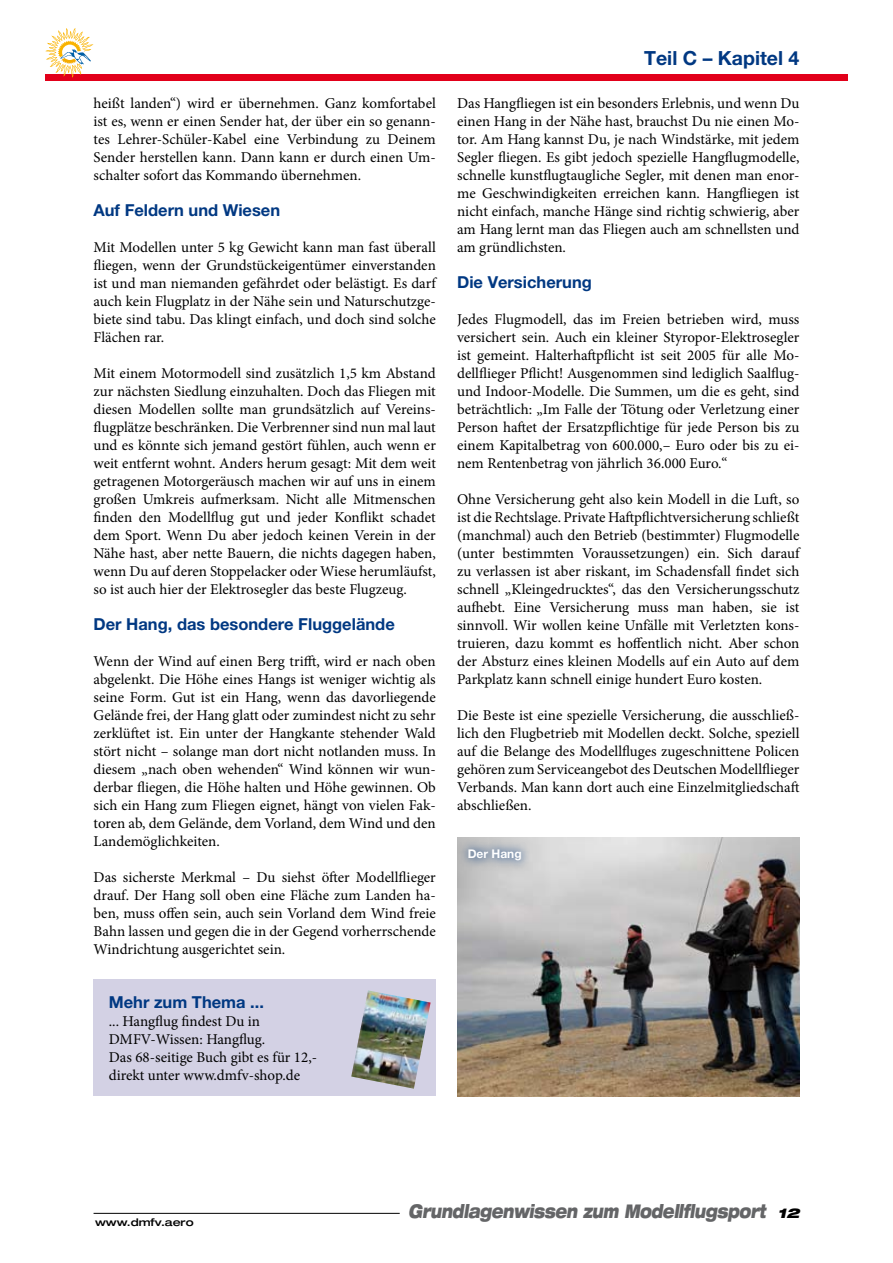
<style>
.page{position:relative;width:893px;height:1263px;background:#fff}
.page>*{position:absolute;margin:0;border:0;box-sizing:border-box;transform-origin:0 0}
.t1{font:700 19.5px "Helvetica Neue";color:#003882}
.t2{font:italic 900 expanded 18.9px "Helvetica Neue";letter-spacing:-.025em;color:#646567;scale:.71 1}
.t3{font:700 16.5px "Helvetica Neue";color:#003882}
.t4{font:15px/18px "Minion Pro";color:#000;text-align:justify}
.t5{font:700 12px "Helvetica Neue";color:#fff}
.t6{font:500 expanded 10.5px "Helvetica Neue";color:#000;scale:1.05 1}
.s1{font-size:13.5px;color:#000}
</style>
<div class="page">
<div style="left:45px;top:74px;width:803px;height:7px;background:#e2001a"></div>
<svg style="left:45px;top:28px;width:49px;height:50px"></svg>
<hr style="left:94px;top:1213px;width:306px;height:1px;background:#000">
<img style="left:457px;top:838px;width:342px;height:258px">
<svg style="left:459px;top:839px;width:70px;height:30px;background:#b0b6be"></svg>
<div style="left:94px;top:979px;width:342px;height:116px;background:#d3d1e4"></div>
<img style="left:351px;top:990px;width:80px;height:99px">
<p class="t4" style="left:94px;top:94px;width:344px">heißt landen“) wird er übernehmen. Ganz komfortabel ist es, wenn er einen Sender hat, der über ein so genann&shy;tes Lehrer-Schüler-Kabel eine Verbindung zu Deinem Sender herstellen kann. Dann kann er durch einen Um&shy;schalter sofort das Kommando übernehmen.</p>
<p class="t3" style="left:94px;top:200px;width:188px">Auf Feldern und Wiesen</p>
<p class="t4" style="left:94px;top:238px;width:344px">Mit Modellen unter 5 kg Gewicht kann man fast überall fliegen, wenn der Grundstückeigentümer einverstanden ist und man niemanden gefährdet oder belästigt. Es darf auch kein Flugplatz in der Nähe sein und Naturschutzge&shy;biete sind tabu. Das klingt einfach, und doch sind solche Flächen rar.</p>
<p class="t4" style="left:94px;top:364px;width:344px">Mit einem Motormodell sind zusätzlich 1,5 km Abstand zur nächsten Siedlung einzuhalten. Doch das Fliegen mit diesen Modellen sollte man grundsätzlich auf Vereins&shy;flugplätze beschränken. Die Verbrenner sind nun mal laut und es könnte sich jemand gestört fühlen, auch wenn er weit entfernt wohnt. Anders herum gesagt: Mit dem weit getragenen Motorgeräusch machen wir auf uns in einem großen Umkreis aufmerksam. Nicht alle Mitmenschen finden den Modellflug gut und jeder Konflikt schadet dem Sport. Wenn Du aber jedoch keinen Verein in der Nähe hast, aber nette Bauern, die nichts dagegen haben, wenn Du auf deren Stoppelacker oder Wiese herumläufst, so ist auch hier der Elektrosegler das beste Flugzeug.</p>
<p class="t3" style="left:94px;top:614px;width:303px">Der Hang, das besondere Fluggelände</p>
<p class="t4" style="left:94px;top:652px;width:344px">Wenn der Wind auf einen Berg trifft, wird er nach oben abgelenkt. Die Höhe eines Hangs ist weniger wichtig als seine Form. Gut ist ein Hang, wenn das davorliegende Gelände frei, der Hang glatt oder zumindest nicht zu sehr zerklüftet ist. Ein unter der Hangkante stehender Wald stört nicht – solange man dort nicht notlanden muss. In diesem „nach oben wehenden“ Wind können wir wun&shy;derbar fliegen, die Höhe halten und Höhe gewinnen. Ob sich ein Hang zum Fliegen eignet, hängt von vielen Fak&shy;toren ab, dem Gelände, dem Vorland, dem Wind und den Landemöglichkeiten.</p>
<p class="t4" style="left:94px;top:868px;width:344px">Das sicherste Merkmal – Du siehst öfter Modellflieger drauf. Der Hang soll oben eine Fläche zum Landen ha&shy;ben, muss offen sein, auch sein Vorland dem Wind freie Bahn lassen und gegen die in der Gegend vorherrschende Windrichtung ausgerichtet sein.</p>
<p class="t3" style="left:109px;top:992px;width:157px">Mehr zum Thema ...</p>
<p class="t4" style="left:109px;top:1012px;width:210px;text-align:left">... Hangflug findest Du in<br>DMFV-Wissen: Hangflug.<br>Das 68-seitige Buch gibt es für 12,- direkt unter www.dmfv-shop.de</p>
<h1 class="t1" style="left:644px;top:46px;width:157px">Teil C – Kapitel 4</h1>
<p class="t4" style="left:457px;top:94px;width:344px">Das Hangfliegen ist ein besonders Erlebnis, und wenn Du einen Hang in der Nähe hast, brauchst Du nie einen Mo&shy;tor. Am Hang kannst Du, je nach Windstärke, mit jedem Segler fliegen. Es gibt jedoch spezielle Hangflugmodelle, schnelle kunstflugtaugliche Segler, mit denen man enor&shy;me Geschwindigkeiten erreichen kann. Hangfliegen ist nicht einfach, manche Hänge sind richtig schwierig, aber am Hang lernt man das Fliegen auch am schnellsten und am gründlichsten.</p>
<p class="t3" style="left:457px;top:272px;width:136px">Die Versicherung</p>
<p class="t4" style="left:457px;top:310px;width:344px">Jedes Flugmodell, das im Freien betrieben wird, muss versichert sein. Auch ein kleiner Styropor-Elektrosegler ist gemeint. Halterhaftpflicht ist seit 2005 für alle Mo&shy;dellflieger Pflicht! Ausgenommen sind lediglich Saalflug&shy;und Indoor-Modelle. Die Summen, um die es geht, sind beträchtlich: „Im Falle der Tötung oder Verletzung einer Person haftet der Ersatzpflichtige für jede Person bis zu einem Kapitalbetrag von 600.000,– Euro oder bis zu ei&shy;nem Rentenbetrag von jährlich 36.000 Euro.“</p>
<p class="t4" style="left:457px;top:490px;width:344px">Ohne Versicherung geht also kein Modell in die Luft, so ist die Rechtslage. Private Haftpflichtversicherung schließt (manchmal) auch den Betrieb (bestimmter) Flugmodelle (unter bestimmten Voraussetzungen) ein. Sich darauf zu verlassen ist aber riskant, im Schadensfall findet sich schnell „Kleingedrucktes“, das den Versicherungsschutz aufhebt. Eine Versicherung muss man haben, sie ist sinnvoll. Wir wollen keine Unfälle mit Verletzten kons&shy;truieren, dazu kommt es hoffentlich nicht. Aber schon der Absturz eines kleinen Modells auf ein Auto auf dem Parkplatz kann schnell einige hundert Euro kosten.</p>
<p class="t4" style="left:457px;top:706px;width:344px">Die Beste ist eine spezielle Versicherung, die ausschließ&shy;lich den Flugbetrieb mit Modellen deckt. Solche, speziell auf die Belange des Modellfluges zugeschnittene Policen gehören zum Serviceangebot des Deutschen Modellflieger Verbands. Man kann dort auch eine Einzelmitgliedschaft abschließen.</p>
<p class="t5" style="left:468px;top:846px;width:56px">Der Hang</p>
<p class="t6" style="left:95px;top:1216px;width:95px">www.dmfv.aero</p>
<p class="t2" style="left:408px;top:1199px;width:552px">Grundlagenwissen zum Modellflugsport <span class="s1">12</span></p>
</div>
